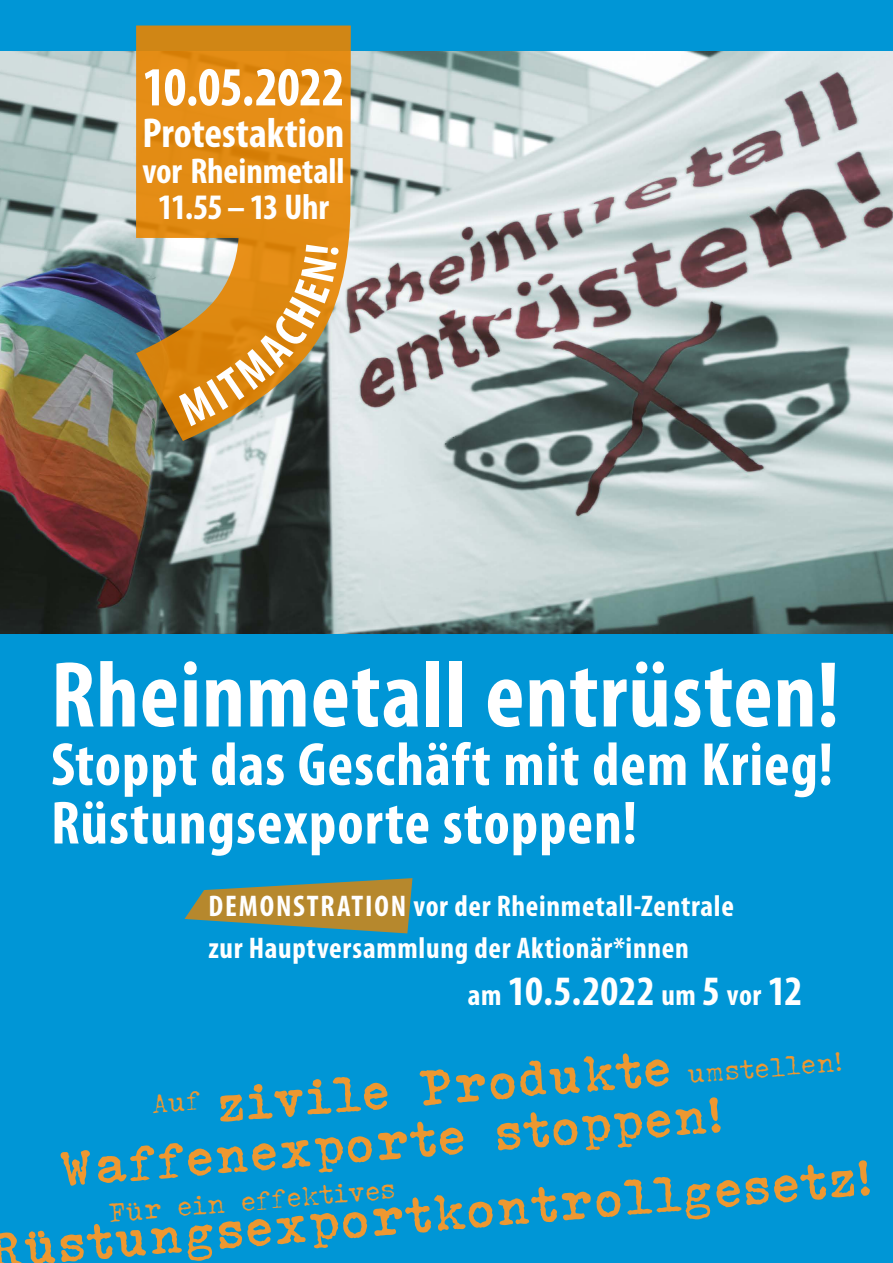
<style>
.page{position:relative;width:893px;height:1263px;background:#0096d6}
.page>*{position:absolute;margin:0;border:0;box-sizing:border-box;transform-origin:0 0}
.t1{font:700 condensed 94.5px "Myriad Pro";letter-spacing:.01em;color:#fff}
.t2{font:700 condensed 61.5px/58.5px "Myriad Pro";letter-spacing:.02em;color:#fff}
.t3{font:700 condensed 55.5px "Myriad Pro";letter-spacing:-.01em;color:#fff;scale:.96 1}
.t4{font:700 48px/50.7px "John Doe";color:#ed9831}
.t5{font:700 condensed 42px "Myriad Pro";color:#fff}
.t6{font:700 condensed 36px/36px "Myriad Pro";letter-spacing:-.005em;color:#fff;text-align:center}
.t7{font:700 condensed 30px/42px "Myriad Pro";letter-spacing:.025em;color:#fff}
.t8{font:25.5px "John Doe";color:#ed9831}
.s1{font-size:30px}
.s2{font-weight:400;font-size:25.5px}
</style>
<div class="page">
<img style="left:0;top:51px;width:893px;height:583px">
<svg style="left:136px;top:26px;width:215px;height:415px;background:#d28f2f"></svg>
<svg style="left:185px;top:878px;width:227px;height:55px"></svg>
<svg style="left:177px;top:244px;width:162px;height:182px;background:#c89240"></svg>
<p class="t3" style="left:142px;top:52px;width:212px">10.05.2022</p>
<p class="t5" style="left:142px;top:107px;width:203px">Protestaktion</p>
<p class="t6" style="left:142px;top:153px;width:203px">vor Rheinmetall<br>11.55 –13 Uhr</p>
<h1 class="t1" style="left:51px;top:636px;width:790px">Rheinmetall entrüsten!</h1>
<p class="t2" style="left:51px;top:734px;width:783px">Stoppt das Geschäft mit dem Krieg!<br>Rüstungsexporte stoppen!</p>
<p class="t7" style="left:208px;top:885px;width:527px">DEMONSTRATION vor der Rheinmetall-Zentrale zur Hauptversammlung der Aktionär*innen</p>
<p class="t5" style="left:468px;top:964px;width:336px"><span class="s1">am</span> 10.5.2022 <span class="s1">um</span> 5 <span class="s1">vor</span> 12</p>
<p class="t4" style="left:53px;top:1094px;width:790px;text-indent:97px;rotate:-5deg"><sup>Auf</sup> zivile Produkte <span class="s2">umstellen!<br></span>Waffenexporte stoppen!</p>
<p class="t8" style="left:107px;top:1197px;width:289px;rotate:-5deg">Für ein effektives</p>
<p class="t4" style="left:-13px;top:1226px;width:887px;rotate:-5deg">Rüstungsexportkontrollgesetz!</p>
</div>
